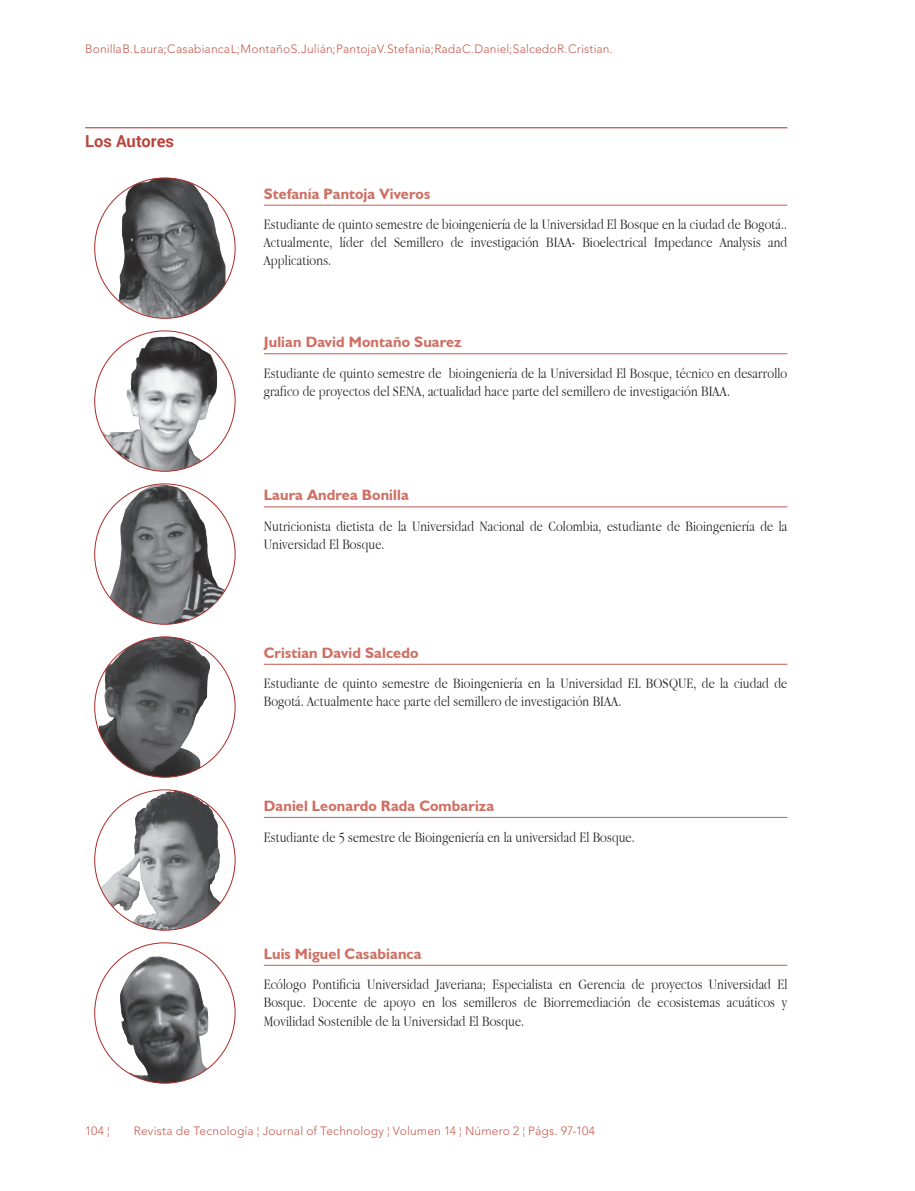
<style>
.page{position:relative;width:915px;height:1191px;background:#fff}
.page>*{position:absolute;margin:0;border:0;box-sizing:border-box;transform-origin:0 0}
.TIT3{font:700 16.5px "Roboto";color:#ba443b}
.DESCRIPCION_AUTORES{font:300 15px/18px "Apple Garamond";letter-spacing:.01em;color:#231f20}
.NOMBRE_AUTORES{font:700 15px "Humanist 521 BT";letter-spacing:.01em;color:#d06f63}
.t1{font:300 12px "Avenir LT Std";letter-spacing:.015em;color:#c55b4f}
</style>
<div class="page">
<hr style="left:264px;top:205px;width:523px;height:1px;background:#c55b4f">
<hr style="left:264px;top:353px;width:523px;height:1px;background:#c55b4f">
<hr style="left:264px;top:506px;width:523px;height:1px;background:#c55b4f">
<hr style="left:264px;top:664px;width:523px;height:1px;background:#c55b4f">
<hr style="left:264px;top:817px;width:523px;height:1px;background:#c55b4f">
<hr style="left:264px;top:965px;width:523px;height:1px;background:#c55b4f">
<img style="left:97px;top:484px;width:130px;height:140px">
<img style="left:99px;top:637px;width:118px;height:140px">
<img style="left:98px;top:790px;width:133px;height:140px">
<img style="left:113px;top:950px;width:122px;height:133px">
<hr style="left:85px;top:127px;width:702px;height:1px;background:#ae2c28">
<img style="left:104px;top:179px;width:121px;height:139px">
<img style="left:95px;top:332px;width:125px;height:139px">
<p class="t1" style="left:85px;top:42px;width:529px">Bonilla B. Laura; Casabianca L; Montaño S. Julián; Pantoja V. Stefanía; Rada C. Daniel; Salcedo R. Cristian.</p>
<p class="TIT3" style="left:85px;top:129px;width:90px">Los Autores</p>
<p class="NOMBRE_AUTORES" style="left:264px;top:184px;width:168px">Stefanía Pantoja Viveros</p>
<p class="DESCRIPCION_AUTORES" style="left:264px;top:215px;width:525px;text-align:justify">Estudiante de quinto semestre de bioingeniería de la Universidad El Bosque en la ciudad de Bogotá..<br>Actualmente, líder del Semillero de investigación BIAA- Bioelectrical Impedance Analysis and Applications.</p>
<p class="NOMBRE_AUTORES" style="left:264px;top:333px;width:199px">Julian David Montaño Suarez</p>
<p class="DESCRIPCION_AUTORES" style="left:264px;top:364px;width:525px">Estudiante de quinto semestre de bioingeniería de la Universidad El Bosque, técnico en desarrollo grafico de proyectos del SENA, actualidad hace parte del semillero de investigación BIAA.</p>
<p class="NOMBRE_AUTORES" style="left:264px;top:486px;width:146px">Laura Andrea Bonilla</p>
<p class="DESCRIPCION_AUTORES" style="left:264px;top:517px;width:525px">Nutricionista dietista de la Universidad Nacional de Colombia, estudiante de Bioingeniería de la<br>Universidad El Bosque.</p>
<p class="NOMBRE_AUTORES" style="left:264px;top:643px;width:156px">Cristian David Salcedo</p>
<p class="DESCRIPCION_AUTORES" style="left:264px;top:674px;width:525px">Estudiante de quinto semestre de Bioingeniería en la Universidad EL BOSQUE, de la ciudad de<br>Bogotá. Actualmente hace parte del semillero de investigación BIAA.</p>
<p class="NOMBRE_AUTORES" style="left:264px;top:796px;width:232px">Daniel Leonardo Rada Combariza</p>
<p class="DESCRIPCION_AUTORES" style="left:264px;top:827px;width:372px">Estudiante de 5 semestre de Bioingeniería en la universidad El Bosque.</p>
<p class="NOMBRE_AUTORES" style="left:264px;top:944px;width:159px">Luis Miguel Casabianca</p>
<p class="DESCRIPCION_AUTORES" style="left:264px;top:975px;width:525px;text-align:justify">Ecólogo Pontificia Universidad Javeriana; Especialista en Gerencia de proyectos Universidad El Bosque. Docente de apoyo en los semilleros de Biorremediación de ecosistemas acuáticos y Movilidad Sostenible de la Universidad El Bosque.</p>
<p class="t1" style="left:85px;top:1123px;width:26px">104 ¦</p>
<p class="t1" style="left:134px;top:1123px;width:462px">Revista de Tecnología ¦ Journal of Technology ¦ Volumen 14 ¦ Número 2 ¦ Págs. 97-104</p>
</div>
